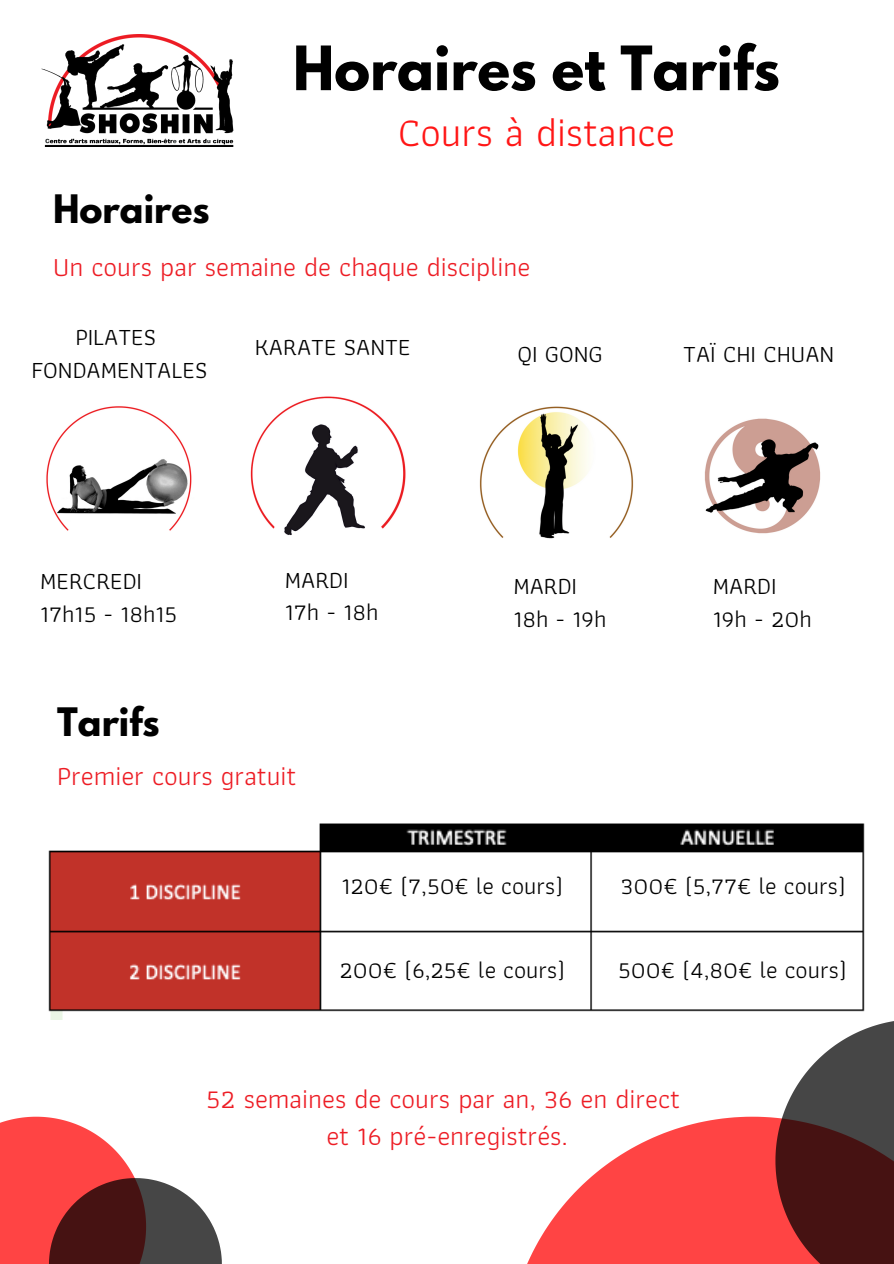
<style>
.page{position:relative;width:894px;height:1264px;background:#fff}
.page>*{position:absolute;margin:0;border:0;box-sizing:border-box;transform-origin:0 0}
.t1{font:700 54.15px "League Spartan";color:#000}
.t2{font:40.35px "Athiti";color:#ff1616}
.t3{font:700 34.8px "League Spartan";color:#000}
.t4{font:27px "Athiti";color:#ed1c24}
.t5{font:24px "Athiti";color:#000}
</style>
<div class="page">
<svg style="left:527px;top:1116px;width:248px;height:147px;fill:#f44"></svg>
<svg style="left:775px;top:1021px;width:118px;height:242px;background:#694646"></svg>
<img style="left:41px;top:35px;width:193px;height:111px">
<img style="left:704px;top:418px;width:117px;height:116px">
<img style="left:250px;top:396px;width:156px;height:140px">
<img style="left:479px;top:406px;width:155px;height:133px">
<img style="left:46px;top:406px;width:146px;height:125px">
<img style="left:48px;top:823px;width:817px;height:196px">
<svg style="left:0;top:1116px;width:222px;height:147px"></svg>
<div style="left:343px;top:875px;width:227px;height:43px;background:#fff"></div>
<div style="left:343px;top:944px;width:227px;height:51px;background:#fff"></div>
<div style="left:614px;top:871px;width:227px;height:51px;background:#fff"></div>
<div style="left:614px;top:944px;width:227px;height:51px;background:#fff"></div>
<p class="t3" style="left:53px;top:192px;width:158px">Horaires</p>
<p class="t1" style="left:293px;top:41px;width:488px">Horaires et Tarifs</p>
<p class="t2" style="left:398px;top:99px;width:278px">Cours à distance</p>
<p class="t4" style="left:53px;top:244px;width:478px">Un cours par semaine de chaque discipline</p>
<p class="t5" style="left:75px;top:317px;width:82px">PILATES</p>
<p class="t5" style="left:31px;top:350px;width:177px">FONDAMENTALES</p>
<p class="t5" style="left:255px;top:327px;width:157px">KARATE SANTE</p>
<p class="t5" style="left:517px;top:334px;width:87px">QI GONG</p>
<p class="t5" style="left:683px;top:334px;width:153px">TAÏ CHI CHUAN</p>
<p class="t5" style="left:40px;top:561px;width:103px">MERCREDI</p>
<p class="t5" style="left:40px;top:594px;width:138px">17h15 - 18h15</p>
<p class="t5" style="left:285px;top:560px;width:65px">MARDI</p>
<p class="t5" style="left:285px;top:593px;width:95px">17h - 18h</p>
<p class="t5" style="left:513px;top:566px;width:65px">MARDI</p>
<p class="t5" style="left:513px;top:599px;width:95px">18h - 19h</p>
<p class="t5" style="left:712px;top:566px;width:65px">MARDI</p>
<p class="t5" style="left:712px;top:599px;width:101px">19h - 20h</p>
<p class="t3" style="left:57px;top:704px;width:104px">Tarifs</p>
<p class="t4" style="left:57px;top:754px;width:241px">Premier cours gratuit</p>
<p class="t5" style="left:341px;top:866px;width:223px">120€ (7,50€ le cours)</p>
<p class="t5" style="left:620px;top:866px;width:226px">300€ (5,77€ le cours)</p>
<p class="t5" style="left:339px;top:950px;width:227px">200€ (6,25€ le cours)</p>
<p class="t5" style="left:618px;top:950px;width:230px">500€ (4,80€ le cours)</p>
<p class="t4" style="left:206px;top:1076px;width:475px">52 semaines de cours par an, 36 en direct</p>
<p class="t4" style="left:326px;top:1113px;width:243px">et 16 pré-enregistrés.</p>
</div>
